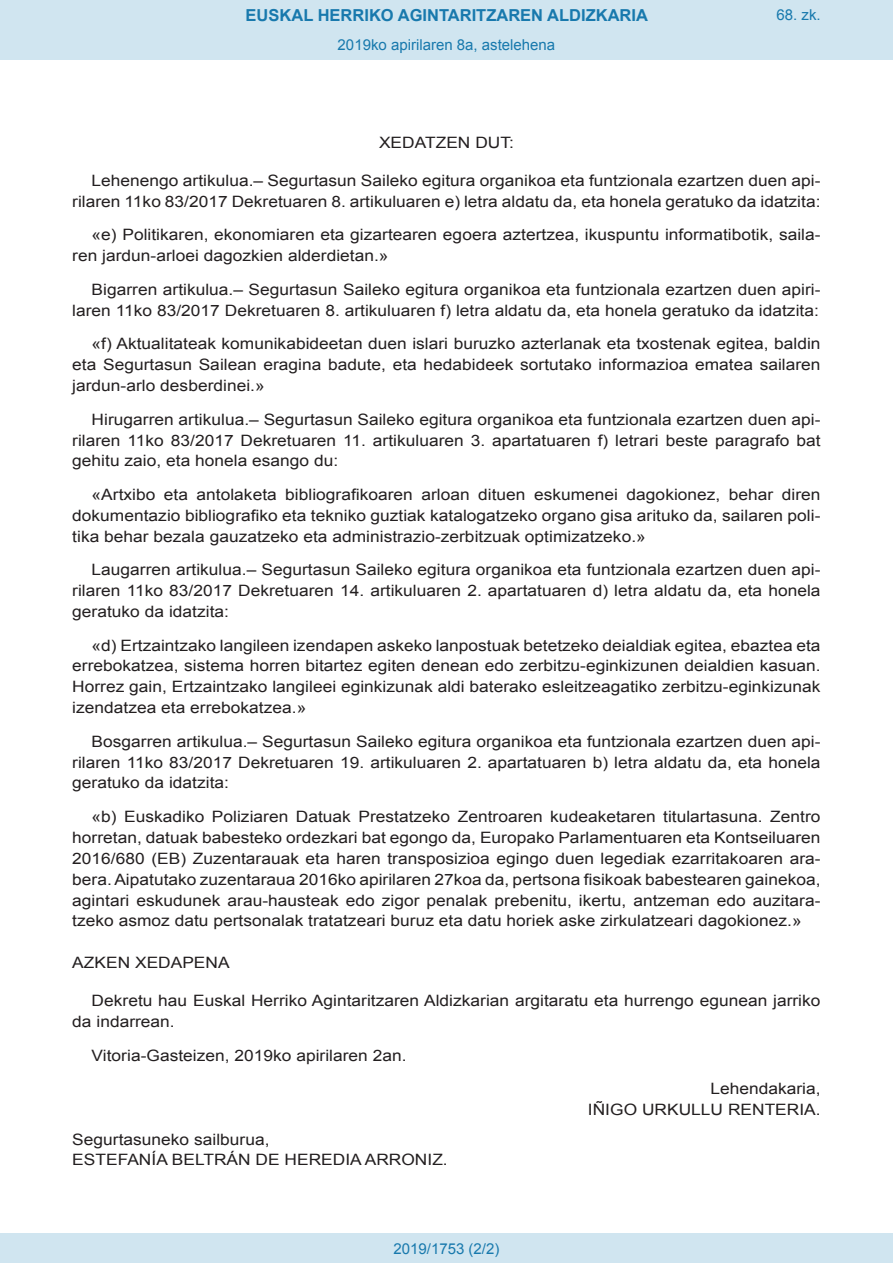
<style>
.page{position:relative;width:893px;height:1263px;background:#fff}
.page>*{position:absolute;margin:0;border:0;box-sizing:border-box;transform-origin:0 0}
.t1{font:700 16.5px "Arial";color:#1879ad}
.BOPVDetalle{font:15.6px/20.9px "Arial";color:#231f20;text-align:justify;scale:1.11 1}
.BOPVFirmaLugFec{font:15.6px "Arial";color:#231f20;scale:1.11 1}
.BOPVFirmaNombre{font:15.6px "Arial";color:#231f20;scale:1.11 1}
.BOPVFirmaPuesto{font:15.6px "Arial";color:#231f20;scale:1.11 1}
.BOPVNombreLehen2{font:15.6px "Arial";color:#231f20;scale:1.11 1}
.BOPVDisposicion{font:15.6px "Arial";color:#231f20;scale:1.11 1}
.BOPVPuestoLehen2{font:15.6px "Arial";color:#231f20;scale:1.11 1}
.BOPVClave{font:15.6px "Arial";color:#231f20;scale:1.11 1}
.Paginacion_Centro{font:15px "Arial";color:#1879ad}
</style>
<div class="page">
<div style="left:0;top:0;width:893px;height:60px;background:#d0e5f0"></div>
<div style="left:0;top:1233px;width:893px;height:30px;background:#d0e5f0"></div>
<p class="t1" style="left:246px;top:4px;width:404px">EUSKAL HERRIKO AGINTARITZAREN ALDIZKARIA</p>
<p class="Paginacion_Centro" style="left:338px;top:35px;width:219px">2019ko apirilaren 8a, astelehena</p>
<p class="Paginacion_Centro" style="left:776px;top:5px;width:46px">68. zk.</p>
<p class="BOPVClave" style="left:379px;top:132px;width:123px">XEDATZEN DUT:</p>
<p class="BOPVDetalle" style="left:72px;top:170px;width:676px;text-align:right">Lehenengo artikulua.– Segurtasun Saileko egitura organikoa eta funtzionala ezartzen duen api&shy;rilaren 11ko 83/2017 Dekretuaren 8. artikuluaren e) letra aldatu da, eta honela geratuko da idatzita:</p>
<p class="BOPVDetalle" style="left:72px;top:225px;width:676px;text-indent:19px">«e) Politikaren, ekonomiaren eta gizartearen egoera aztertzea, ikuspuntu informatibotik, saila&shy;ren jardun-arloei dagozkien alderdietan.»</p>
<p class="BOPVDetalle" style="left:72px;top:279px;width:676px;text-align:right">Bigarren artikulua.– Segurtasun Saileko egitura organikoa eta funtzionala ezartzen duen apiri&shy;laren 11ko 83/2017 Dekretuaren 8. artikuluaren f) letra aldatu da, eta honela geratuko da idatzita:</p>
<p class="BOPVDetalle" style="left:72px;top:334px;width:676px;text-indent:19px">«f) Aktualitateak komunikabideetan duen islari buruzko azterlanak eta txostenak egitea, baldin eta Segurtasun Sailean eragina badute, eta hedabideek sortutako informazioa ematea sailaren jardun-arlo desberdinei.»</p>
<p class="BOPVDetalle" style="left:72px;top:409px;width:676px;text-indent:19px">Hirugarren artikulua.– Segurtasun Saileko egitura organikoa eta funtzionala ezartzen duen api&shy;rilaren 11ko 83/2017 Dekretuaren 11. artikuluaren 3. apartatuaren f) letrari beste paragrafo bat gehitu zaio, eta honela esango du:</p>
<p class="BOPVDetalle" style="left:72px;top:484px;width:676px;text-indent:19px">«Artxibo eta antolaketa bibliografikoaren arloan dituen eskumenei dagokionez, behar diren dokumentazio bibliografiko eta tekniko guztiak katalogatzeko organo gisa arituko da, sailaren poli&shy;tika behar bezala gauzatzeko eta administrazio-zerbitzuak optimizatzeko.»</p>
<p class="BOPVDetalle" style="left:72px;top:559px;width:676px;text-indent:19px">Laugarren artikulua.– Segurtasun Saileko egitura organikoa eta funtzionala ezartzen duen api&shy;rilaren 11ko 83/2017 Dekretuaren 14. artikuluaren 2. apartatuaren d) letra aldatu da, eta honela geratuko da idatzita:</p>
<p class="BOPVDetalle" style="left:72px;top:635px;width:676px;text-indent:19px">«d) Ertzaintzako langileen izendapen askeko lanpostuak betetzeko deialdiak egitea, ebaztea eta errebokatzea, sistema horren bitartez egiten denean edo zerbitzu-eginkizunen deialdien kasuan.<br>Horrez gain, Ertzaintzako langileei eginkizunak aldi baterako esleitzeagatiko zerbitzu-eginkizunak izendatzea eta errebokatzea.»</p>
<p class="BOPVDetalle" style="left:72px;top:731px;width:676px;text-indent:19px">Bosgarren artikulua.– Segurtasun Saileko egitura organikoa eta funtzionala ezartzen duen api&shy;rilaren 11ko 83/2017 Dekretuaren 19. artikuluaren 2. apartatuaren b) letra aldatu da, eta honela geratuko da idatzita:</p>
<p class="BOPVDetalle" style="left:72px;top:806px;width:676px;text-indent:19px">«b) Euskadiko Poliziaren Datuak Prestatzeko Zentroaren kudeaketaren titulartasuna. Zentro horretan, datuak babesteko ordezkari bat egongo da, Europako Parlamentuaren eta Kontseiluaren 2016/680 (EB) Zuzentarauak eta haren transposizioa egingo duen legediak ezarritakoaren ara&shy;bera. Aipatutako zuzentaraua 2016ko apirilaren 27koa da, pertsona fisikoak babestearen gainekoa, agintari eskudunek arau-hausteak edo zigor penalak prebenitu, ikertu, antzeman edo auzitara&shy;tzeko asmoz datu pertsonalak tratatzeari buruz eta datu horiek aske zirkulatzeari dagokionez.»</p>
<p class="BOPVDisposicion" style="left:72px;top:953px;width:143px">AZKEN XEDAPENA</p>
<p class="BOPVDetalle" style="left:72px;top:990px;width:676px;text-indent:19px">Dekretu hau Euskal Herriko Agintaritzaren Aldizkarian argitaratu eta hurrengo egunean jarriko da indarrean.</p>
<p class="BOPVFirmaLugFec" style="left:92px;top:1045px;width:285px">Vitoria-Gasteizen, 2019ko apirilaren 2an.</p>
<p class="BOPVPuestoLehen2" style="left:710px;top:1079px;width:101px">Lehendakaria,</p>
<p class="BOPVNombreLehen2" style="left:588px;top:1099px;width:211px">IÑIGO URKULLU RENTERIA.</p>
<p class="BOPVFirmaPuesto" style="left:72px;top:1129px;width:179px">Segurtasuneko sailburua,</p>
<p class="BOPVFirmaNombre" style="left:72px;top:1150px;width:340px">ESTEFANÍA BELTRÁN DE HEREDIA ARRONIZ.</p>
<p class="Paginacion_Centro" style="left:393px;top:1238px;width:107px">2019/1753 (2/2)</p>
</div>
